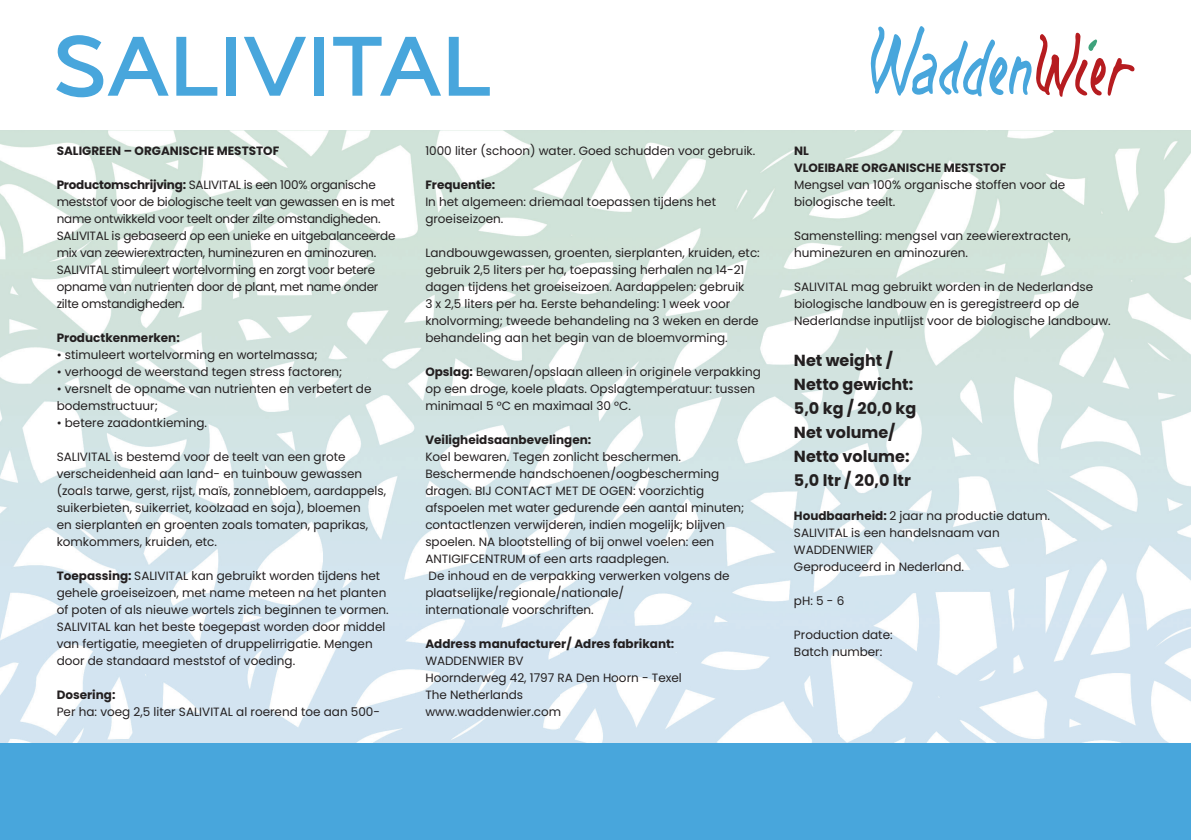
<style>
.page{position:relative;width:1191px;height:840px;background:#fff}
.page>*{position:absolute;margin:0;border:0;box-sizing:border-box;transform-origin:0 0}
.t1{font:600 84px "London Bridge";color:#48a6dc}
.t2{font:700 16px/24px "Poppins";color:#231f20}
.t3{font:12px/17px "Poppins";color:#231f20}
.t4{font:12px/17px "Poppins";letter-spacing:-.02em;color:#231f20}
.t5{font:700 12px/17px "Poppins";color:#231f20}
.s1{font-weight:700}
</style>
<div class="page">
<img style="left:0;top:130px;width:1191px;height:613px">
<div style="left:0;top:743px;width:1191px;height:96px;background:#48a6dc"></div>
<svg style="left:870px;top:26px;width:264px;height:71px"></svg>
<h1 class="t1" style="left:52px;top:16px;width:444px">SALIVITAL</h1>
<p class="t5" style="left:57px;top:142px;width:224px">SALIGREEN – ORGANISCHE MESTSTOF</p>
<p class="t4" style="left:57px;top:176px;width:340px"><span class="s1">Productomschrijving:</span> SALIVITAL is een 100% organische meststof voor de biologische teelt van gewassen en is met name ontwikkeld voor teelt onder zilte omstandigheden.<br>SALIVITAL is gebaseerd op een unieke en uitgebalanceerde mix van zeewierextracten, huminezuren en aminozuren.<br>SALIVITAL stimuleert wortelvorming en zorgt voor betere opname van nutrienten door de plant, met name onder zilte omstandigheden.</p>
<p class="t5" style="left:57px;top:329px;width:125px">Productkenmerken:</p>
<p class="t3" style="left:57px;top:346px;width:262px">• stimuleert wortelvorming en wortelmassa;</p>
<p class="t3" style="left:57px;top:363px;width:287px">• verhoogd de weerstand tegen stress factoren;</p>
<p class="t3" style="left:57px;top:380px;width:316px">• versnelt de opname van nutrienten en verbetert de bodemstructuur;</p>
<p class="t3" style="left:57px;top:414px;width:152px">• betere zaadontkieming.</p>
<p class="t3" style="left:57px;top:448px;width:331px">SALIVITAL is bestemd voor de teelt van een grote verscheidenheid aan land- en tuinbouw gewassen (zoals tarwe, gerst, rijst, maïs, zonnebloem, aardappels, suikerbieten, suikerriet, koolzaad en soja), bloemen<br>en sierplanten en groenten zoals tomaten, paprikas, komkommers, kruiden, etc.</p>
<p class="t3" style="left:57px;top:567px;width:333px"><span class="s1">Toepassing:</span> SALIVITAL kan gebruikt worden tijdens het gehele groeiseizoen, met name meteen na het planten of poten of als nieuwe wortels zich beginnen te vormen.<br>SALIVITAL kan het beste toegepast worden door middel van fertigatie, meegieten of druppelirrigatie. Mengen door de standaard meststof of voeding.</p>
<p class="t5" style="left:57px;top:686px;width:60px">Dosering:</p>
<p class="t3" style="left:57px;top:703px;width:325px">Per ha: voeg 2,5 liter SALIVITAL al roerend toe aan 500-</p>
<p class="t3" style="left:425px;top:142px;width:331px">1000 liter (schoon) water. Goed schudden voor gebruik.</p>
<p class="t5" style="left:425px;top:176px;width:72px">Frequentie:</p>
<p class="t3" style="left:425px;top:193px;width:292px">In het algemeen: driemaal toepassen tijdens het groeiseizoen.</p>
<p class="t3" style="left:425px;top:244px;width:336px">Landbouwgewassen, groenten, sierplanten, kruiden, etc: gebruik 2,5 liters per ha, toepassing herhalen na 14-21 dagen tijdens het groeiseizoen. Aardappelen: gebruik<br>3 x 2,5 liters per ha. Eerste behandeling: 1 week voor knolvorming; tweede behandeling na 3 weken en derde behandeling aan het begin van de bloemvorming.</p>
<p class="t3" style="left:425px;top:363px;width:337px"><span class="s1">Opslag:</span> Bewaren/opslaan alleen in originele verpakking op een droge, koele plaats. Opslagtemperatuur: tussen minimaal 5 °C en maximaal 30 °C.</p>
<p class="t5" style="left:425px;top:431px;width:167px">Veiligheidsaanbevelingen:</p>
<p class="t3" style="left:425px;top:448px;width:320px">Koel bewaren. Tegen zonlicht beschermen.<br>Beschermende handschoenen/oogbescherming dragen. BIJ CONTACT MET DE OGEN: voorzichtig afspoelen met water gedurende een aantal minuten; contactlenzen verwijderen, indien mogelijk; blijven spoelen. NA blootstelling of bij onwel voelen: een ANTIGIFCENTRUM of een arts raadplegen.<br>De inhoud en de verpakking verwerken volgens de plaatselijke/regionale/nationale/<br>internationale voorschriften.</p>
<p class="t5" style="left:425px;top:635px;width:250px">Address manufacturer/ Adres fabrikant:</p>
<p class="t3" style="left:425px;top:652px;width:258px">WADDENWIER BV<br>Hoornderweg 42, 1797 RA Den Hoorn - Texel<br>The Netherlands<br>www.waddenwier.com</p>
<p class="t5" style="left:794px;top:142px;width:214px">NL<br>VLOEIBARE ORGANISCHE MESTSTOF</p>
<p class="t3" style="left:794px;top:176px;width:273px">Mengsel van 100% organische stoffen voor de biologische teelt.</p>
<p class="t3" style="left:794px;top:227px;width:278px">Samenstelling: mengsel van zeewierextracten, huminezuren en aminozuren.</p>
<p class="t3" style="left:794px;top:278px;width:318px">SALIVITAL mag gebruikt worden in de Nederlandse biologische landbouw en is geregistreerd op de<br>Nederlandse inputlijst voor de biologische landbouw.</p>
<h2 class="t2" style="left:794px;top:348px;width:124px">Net weight /<br>Netto gewicht:<br>5,0 kg / 20,0 kg<br>Net volume/<br>Netto volume:<br>5,0 ltr / 20,0 ltr</h2>
<p class="t3" style="left:794px;top:507px;width:257px"><span class="s1">Houdbaarheid:</span> 2 jaar na productie datum.<br>SALIVITAL is een handelsnaam van<br>WADDENWIER<br>Geproduceerd in Nederland.</p>
<p class="t3" style="left:794px;top:592px;width:52px">pH: 5 - 6</p>
<p class="t3" style="left:794px;top:626px;width:100px">Production date:<br>Batch number:</p>
</div>
